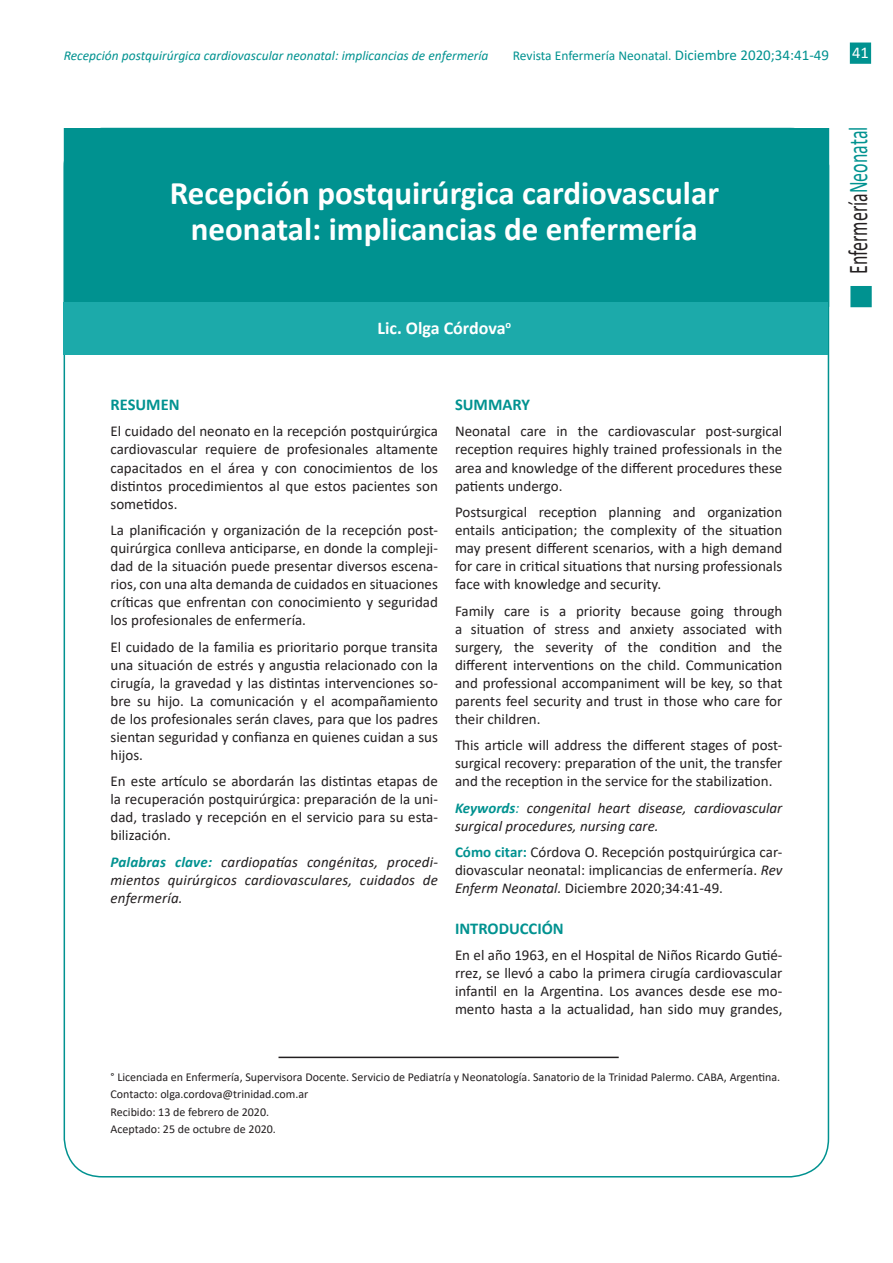
<style>
.page{position:relative;width:893px;height:1263px;background:#fff}
.page>*{position:absolute;margin:0;border:0;box-sizing:border-box;transform-origin:0 0}
.t1{font:700 33px/36px "Calibri";color:#fff;text-align:center}
.t2{font:27.15px "Calibri";color:#231f20;scale:.66 1}
.t3{font:700 18px "Calibri";color:#fff}
.t4{font:700 16.5px "Calibri";color:#009290}
.t5{font:16.5px "Calibri";color:#fff}
.t6{font:15px/18px "Calibri";color:#231f20;text-align:justify}
.t7{font:italic 15px/18px "Calibri";color:#231f20;text-align:justify}
.t8{font:italic 13.5px "Calibri";color:#009290}
.t9{font:13.5px "Calibri";color:#009290}
.t10{font:12px/17.1px "Calibri";color:#231f20}
.s1{font-size:15px}
.s2{font-weight:700;color:#009290}
.s3{color:#009290}
.s4{font-style:italic}
</style>
<div class="page">
<div style="left:850px;top:286px;width:22px;height:21px;background:#009290;border:2px solid #009290"></div>
<div style="left:850px;top:43px;width:21px;height:21px;background:#009290"></div>
<div style="left:64px;top:128px;width:765px;height:179px;background:#009290"></div>
<div style="left:64px;top:303px;width:764px;height:52px;background:#1caaaa"></div>
<hr style="left:279px;top:1057px;width:340px;height:1px;background:#231f20">
<p class="t8" style="left:64px;top:46px;width:426px">Recepción postquirúrgica cardiovascular neonatal: implicancias de enfermería</p>
<p class="t9" style="left:513px;top:46px;width:318px">Revista Enfermería Neonatal. <span class="s1">Diciembre 2020;34:41-49</span></p>
<p class="t5" style="left:852px;top:41px;width:18px">41</p>
<h1 class="t1" style="left:170px;top:175px;width:551px">Recepción postquirúrgica cardiovascular neonatal: implicancias de enfermería</h1>
<p class="t3" style="left:377px;top:315px;width:135px">Lic. Olga Córdova<sup>o</sup></p>
<p class="t4" style="left:111px;top:393px;width:71px">RESUMEN</p>
<p class="t6" style="left:111px;top:422px;width:329px">El cuidado del neonato en la recepción postquirúrgica cardiovascular requiere de profesionales altamente capacitados en el área y con conocimientos de los distintos procedimientos al que estos pacientes son sometidos.</p>
<p class="t6" style="left:111px;top:521px;width:329px">La planificación y organización de la recepción post&shy;quirúrgica conlleva anticiparse, en donde la compleji&shy;dad de la situación puede presentar diversos escena&shy;rios, con una alta demanda de cuidados en situaciones críticas que enfrentan con conocimiento y seguridad los profesionales de enfermería.</p>
<p class="t6" style="left:111px;top:637px;width:329px">El cuidado de la familia es prioritario porque transita una situación de estrés y angustia relacionado con la cirugía, la gravedad y las distintas intervenciones so&shy;bre su hijo. La comunicación y el acompañamiento de los profesionales serán claves, para que los padres sientan seguridad y confianza en quienes cuidan a sus hijos.</p>
<p class="t6" style="left:111px;top:772px;width:329px">En este artículo se abordarán las distintas etapas de la recuperación postquirúrgica: preparación de la uni&shy;dad, traslado y recepción en el servicio para su esta&shy;bilización.</p>
<p class="t7" style="left:111px;top:852px;width:329px"><span class="s2">Palabras clave:</span> cardiopatías congénitas, procedi&shy;mientos quirúrgicos cardiovasculares, cuidados de enfermería.</p>
<p class="t4" style="left:455px;top:393px;width:76px">SUMMARY</p>
<p class="t6" style="left:455px;top:422px;width:329px">Neonatal care in the cardiovascular post-surgical reception requires highly trained professionals in the area and knowledge of the different procedures these patients undergo.</p>
<p class="t6" style="left:455px;top:503px;width:329px">Postsurgical reception planning and organization entails anticipation; the complexity of the situation may present different scenarios, with a high demand for care in critical situations that nursing professionals face with knowledge and security.</p>
<p class="t6" style="left:455px;top:601px;width:329px">Family care is a priority because going through a situation of stress and anxiety associated with surgery, the severity of the condition and the different interventions on the child. Communication and professional accompaniment will be key, so that parents feel security and trust in those who care for their children.</p>
<p class="t6" style="left:455px;top:736px;width:329px">This article will address the different stages of post&shy;surgical recovery: preparation of the unit, the transfer and the reception in the service for the stabilization.</p>
<p class="t7" style="left:455px;top:798px;width:329px"><span class="s2">Keywords</span><span class="s3">:</span> congenital heart disease, cardiovascular surgical procedures, nursing care.</p>
<p class="t6" style="left:455px;top:843px;width:329px"><span class="s2">Cómo citar:</span> Córdova O. Recepción postquirúrgica car&shy;diovascular neonatal: implicancias de enfermería. <span class="s4">Rev Enferm Neonatal.</span> Diciembre 2020;34:41-49.</p>
<p class="t4" style="left:455px;top:917px;width:110px">INTRODUCCIÓN</p>
<p class="t6" style="left:455px;top:946px;width:329px">En el año 1963, en el Hospital de Niños Ricardo Gutié&shy;rrez, se llevó a cabo la primera cirugía cardiovascular infantil en la Argentina. Los avances desde ese mo&shy;mento hasta a la actualidad, han sido muy grandes,</p>
<p class="t10" style="left:111px;top:1068px;width:671px">° Licenciada en Enfermería, Supervisora Docente. Servicio de Pediatría y Neonatología. Sanatorio de la Trinidad Palermo. CABA, Argentina.<br>Contacto: olga.cordova@trinidad.com.ar<br>Recibido: 13 de febrero de 2020.<br>Aceptado: 25 de octubre de 2020.</p>
<h2 class="t2" style="left:839px;top:274px;width:225px;rotate:-90deg">Enfermería<span class="s3">Neonatal</span></h2>
</div>
